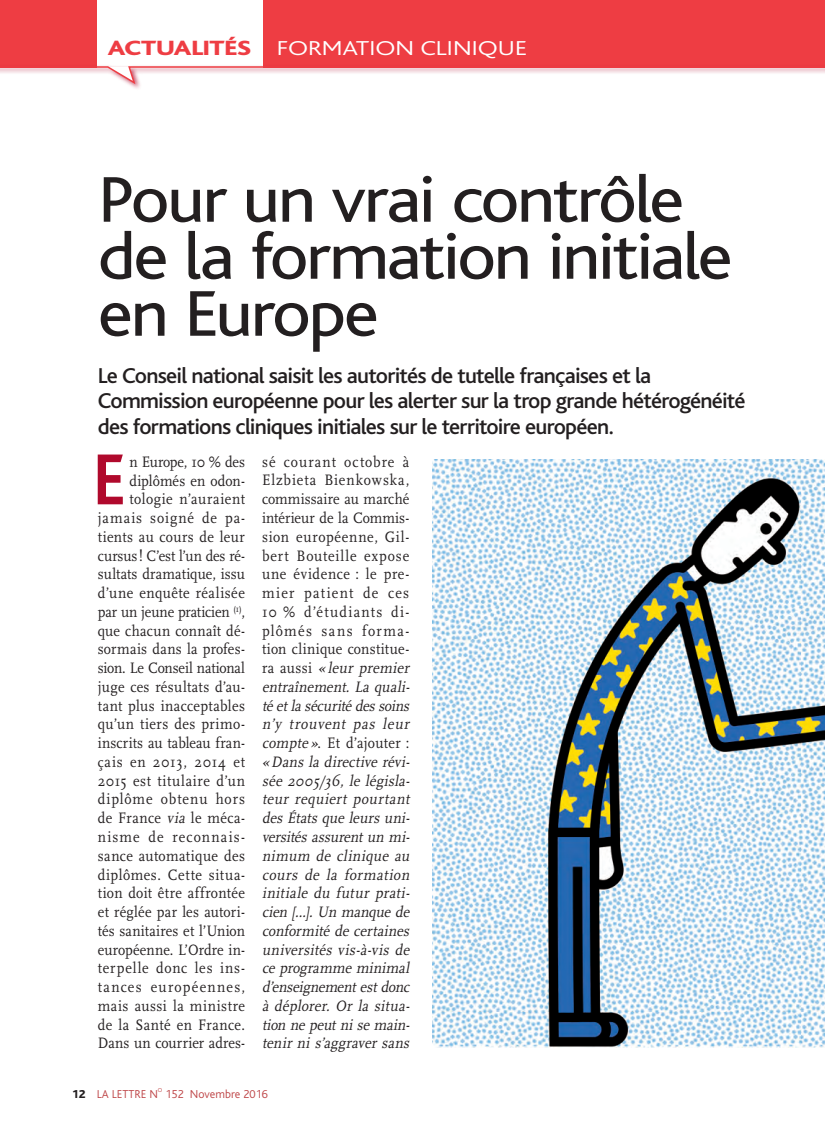
<style>
.page{position:relative;width:825px;height:1136px;background:#fff}
.page>*{position:absolute;margin:0;border:0;box-sizing:border-box;transform-origin:0 0}
.t1{font:700 75.45px "Bliss";color:#b0092c;scale:.9 1}
.t2{font:67.5px/57px "Bliss";letter-spacing:-.035em;color:#231f20;scale:1.1 1}
.t3{font:500 22.5px/25.5px "Bliss";letter-spacing:-.035em;color:#231f20}
.t4{font:300 21px "Bliss";letter-spacing:-.015em;color:#fff;scale:1.28 1}
.t5{font:italic 15.75px/18.8px "Scala";color:#231f20;scale:.9 1}
.t6{font:15.75px/18.8px "Scala";letter-spacing:.025em;color:#231f20;text-align:right;scale:.9 1}
.t7{font:300 12px "Bliss";color:#be4547}
.t8{font:800 12px "Bliss";color:#231f20}
.t9{font:300 6px "Bliss";color:#be4547}
.s1{font-weight:800;font-size:21.6px;color:#ee3d43}
.s2{font-style:italic}
.s3{font-style:normal}
</style>
<div class="page">
<img style="left:433px;top:459px;width:392px;height:588px">
<div style="left:0;top:0;width:825px;height:68px;background:#ee3d43"></div>
<div style="left:97px;top:0;width:165px;height:68px;background:#fff"></div>
<svg style="left:0;top:65px;width:825px;height:24px"></svg>
<h3 class="t4" style="left:108px;top:37px;width:329px"><span class="s1">ACTUALITÉS</span> FORMATION CLINIQUE</h3>
<h2 class="t2" style="left:98px;top:172px;width:579px">Pour un vrai contrôle de la formation initiale en Europe</h2>
<h3 class="t3" style="left:98px;top:363px;width:649px">Le Conseil national saisit les autorités de tutelle françaises et la<br>Commission européenne pour les alerter sur la trop grande hétérogénéité des formations cliniques initiales sur le territoire européen.</h3>
<h1 class="t1" style="left:93px;top:440px;width:38px">E</h1>
<p class="t6" style="left:98px;top:452px;width:165px">n Europe, 10 % des diplômés en odon&shy;tologie n’auraient jamais soigné de pa&shy;tients au cours de leur cursus ! C’est l’un des ré&shy;sultats dramatique, issu d’une enquête réalisée par un jeune praticien <sup>(1)</sup>, que chacun connaît dé&shy;sormais dans la profes&shy;sion. Le Conseil national juge ces résultats d’au&shy;tant plus inacceptables qu’un tiers des primo&shy;inscrits au tableau fran&shy;çais en 2013, 2014 et<br>2015 est titulaire d’un diplôme obtenu hors de France <span class="s2">via</span> le méca&shy;nisme de reconnais&shy;sance automatique des diplômes. Cette situa&shy;tion doit être affrontée et réglée par les autori&shy;tés sanitaires et l’Union européenne. L’Ordre in&shy;terpelle donc les ins&shy;tances européennes, mais aussi la ministre de la Santé en France.<br>Dans un courrier adres-</p>
<p class="t5" style="left:262px;top:452px;width:169px"><span class="s3">sé courant octobre à<br>Elzbieta Bienkowska, commissaire au marché intérieur de la Commis&shy;sion européenne, Gil&shy;bert Bouteille expose une évidence : le pre&shy;mier patient de ces<br>10 % d’étudiants di&shy;plômés sans forma&shy;tion clinique constitue&shy;r a a u s s i</span> « leur premier entraînement. La quali&shy;té etla sécurité dessoins n’y trouvent pas leur compte»<span class="s3">. Et d’ajouter : </span>« Dans la directive révi&shy;sée 2005/36, le législa&shy;teur requiert pourtant des États que leurs uni&shy;versités assurent un mi&shy;nimum de clinique au cours de la formation initiale du futur prati&shy;cien […]. Un manque de conformité de certaines universités vis-à-vis de ce programme minimal d’enseignement est donc à déplorer. Or la situa&shy;tion ne peut ni se main&shy;tenir ni s’aggraver sans</p>
<p class="t7" style="left:97px;top:1087px;width:63px">LA LETTRE N</p>
<p class="t9" style="left:158px;top:1086px;width:6px">O</p>
<p class="t8" style="left:72px;top:1087px;width:15px">12</p>
<p class="t7" style="left:165px;top:1087px;width:104px">152 Novembre 2016</p>
</div>
